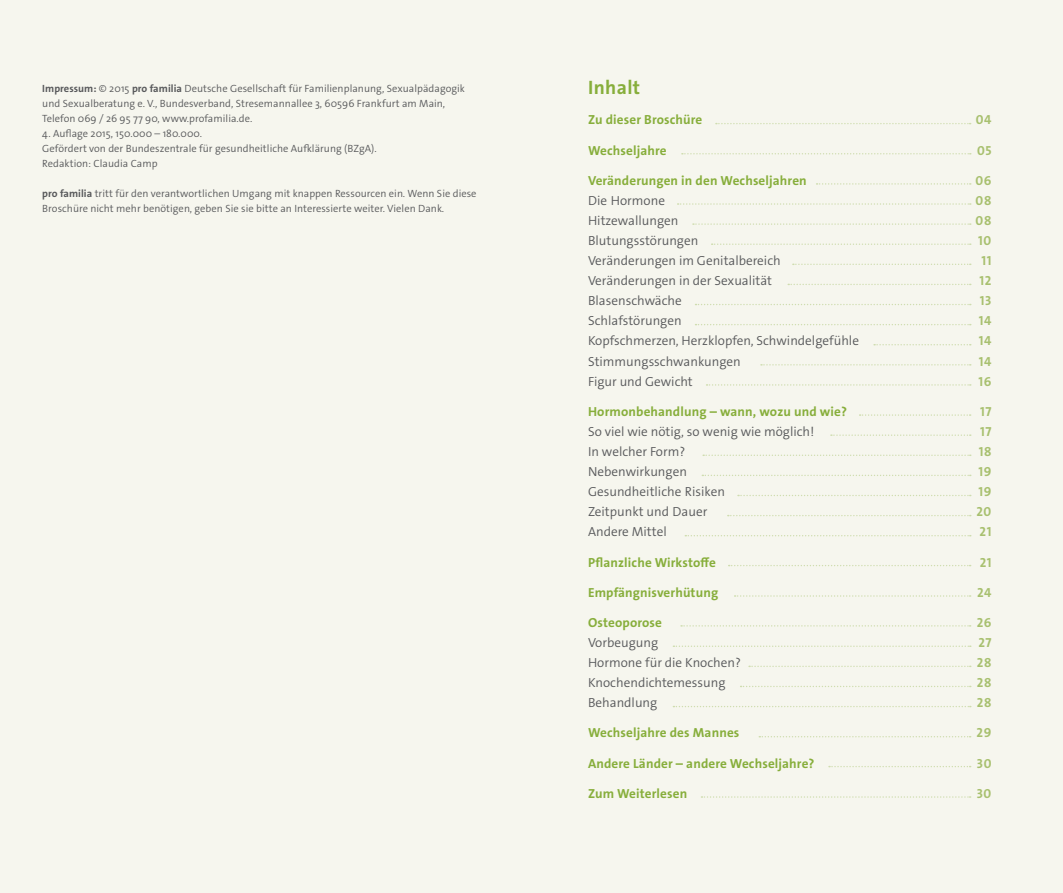
<style>
.page{position:relative;width:1063px;height:893px;background:#f6f6ee}
.page>*{position:absolute;margin:0;border:0;box-sizing:border-box;transform-origin:0 0}
.t1{font:700 19.5px "The Sans Os F";color:#87ae3b}
.t2{font:13.2px "The Sans LP4 Se Lig";color:#58595b}
.t3{font:700 13.2px "The Sans Os F";letter-spacing:.01em;color:#87ae3b}
.t4{font:700 13.2px "The Sans Os F";letter-spacing:.05em;color:#a8c06f}
.t5{font:10.5px/15px "The Sans LP4 Se Lig";letter-spacing:.005em;color:#58595b}
.s1{font-family:"The Sans Os F";font-weight:700}
</style>
<div class="page">
<svg style="left:716px;top:123px;width:255px;height:1px"></svg>
<svg style="left:682px;top:153px;width:289px;height:2px"></svg>
<svg style="left:817px;top:183px;width:154px;height:2px"></svg>
<svg style="left:678px;top:203px;width:293px;height:2px"></svg>
<svg style="left:693px;top:223px;width:278px;height:2px"></svg>
<svg style="left:712px;top:243px;width:259px;height:2px"></svg>
<svg style="left:793px;top:264px;width:178px;height:1px"></svg>
<svg style="left:788px;top:284px;width:183px;height:1px"></svg>
<svg style="left:696px;top:304px;width:275px;height:1px"></svg>
<svg style="left:696px;top:324px;width:275px;height:1px"></svg>
<svg style="left:874px;top:344px;width:97px;height:1px"></svg>
<svg style="left:761px;top:364px;width:210px;height:2px"></svg>
<svg style="left:707px;top:384px;width:264px;height:2px"></svg>
<svg style="left:860px;top:414px;width:111px;height:2px"></svg>
<svg style="left:831px;top:434px;width:140px;height:2px"></svg>
<svg style="left:703px;top:454px;width:268px;height:2px"></svg>
<svg style="left:702px;top:475px;width:269px;height:1px"></svg>
<svg style="left:738px;top:495px;width:233px;height:1px"></svg>
<svg style="left:728px;top:515px;width:243px;height:1px"></svg>
<svg style="left:685px;top:535px;width:286px;height:1px"></svg>
<svg style="left:729px;top:565px;width:242px;height:1px"></svg>
<svg style="left:735px;top:595px;width:236px;height:2px"></svg>
<svg style="left:681px;top:625px;width:290px;height:2px"></svg>
<svg style="left:673px;top:645px;width:298px;height:2px"></svg>
<svg style="left:749px;top:666px;width:222px;height:1px"></svg>
<svg style="left:741px;top:686px;width:230px;height:1px"></svg>
<svg style="left:673px;top:706px;width:298px;height:1px"></svg>
<svg style="left:759px;top:736px;width:212px;height:1px"></svg>
<svg style="left:829px;top:766px;width:142px;height:1px"></svg>
<svg style="left:701px;top:796px;width:270px;height:2px"></svg>
<p class="t5" style="left:42px;top:81px;width:424px"><span class="s1">Impressum:</span> © 2015 <span class="s1">pro familia</span> Deutsche Gesellschaft für Familienplanung, Sexualpädagogik und Sexualberatung e. V., Bundesverband, Stresemannallee 3, 60596 Frankfurt am Main,<br>Telefon 069 / 26 95 77 90, www.profamilia.de.</p>
<p class="t5" style="left:42px;top:126px;width:336px">4. Auflage 2015, 150.000 – 180.000.<br>Gefördert von der Bundeszentrale für gesundheitliche Aufklärung (BZgA).<br>Redaktion: Claudia Camp</p>
<p class="t5" style="left:42px;top:186px;width:436px"><span class="s1">pro familia</span> tritt für den verantwortlichen Umgang mit knappen Ressourcen ein. Wenn Sie diese<br>Broschüre nicht mehr benötigen, geben Sie sie bitte an Interessierte weiter. Vielen Dank.</p>
<h1 class="t1" style="left:588px;top:78px;width:54px">Inhalt</h1>
<p class="t3" style="left:588px;top:113px;width:116px">Zu dieser Broschüre</p>
<p class="t4" style="left:976px;top:113px;width:17px">04</p>
<p class="t3" style="left:588px;top:143px;width:80px">Wechseljahre</p>
<p class="t4" style="left:977px;top:143px;width:16px">05</p>
<p class="t3" style="left:588px;top:173px;width:220px">Veränderungen in den Wechseljahren</p>
<p class="t4" style="left:975px;top:173px;width:18px">06</p>
<p class="t2" style="left:588px;top:194px;width:79px">Die Hormone</p>
<p class="t4" style="left:976px;top:194px;width:17px">08</p>
<p class="t2" style="left:588px;top:214px;width:92px">Hitzewallungen</p>
<p class="t4" style="left:976px;top:214px;width:17px">08</p>
<p class="t2" style="left:588px;top:234px;width:112px">Blutungsstörungen</p>
<p class="t4" style="left:978px;top:234px;width:15px">10</p>
<p class="t2" style="left:588px;top:254px;width:194px">Veränderungen im Genitalbereich</p>
<p class="t4" style="left:981px;top:254px;width:12px">11</p>
<p class="t2" style="left:588px;top:274px;width:186px">Veränderungen in der Sexualität</p>
<p class="t4" style="left:980px;top:274px;width:13px">12</p>
<p class="t2" style="left:588px;top:294px;width:95px">Blasenschwäche</p>
<p class="t4" style="left:980px;top:294px;width:13px">13</p>
<p class="t2" style="left:588px;top:314px;width:95px">Schlafstörungen</p>
<p class="t4" style="left:979px;top:314px;width:14px">14</p>
<p class="t2" style="left:588px;top:335px;width:272px">Kopfschmerzen, Herzklopfen, Schwindelgefühle</p>
<p class="t4" style="left:979px;top:334px;width:14px">14</p>
<p class="t2" style="left:588px;top:355px;width:154px">Stimmungsschwankungen</p>
<p class="t4" style="left:979px;top:354px;width:14px">14</p>
<p class="t2" style="left:588px;top:375px;width:106px">Figur und Gewicht</p>
<p class="t4" style="left:979px;top:374px;width:15px">16</p>
<p class="t3" style="left:588px;top:405px;width:261px">Hormonbehandlung – wann, wozu und wie?</p>
<p class="t4" style="left:980px;top:405px;width:13px">17</p>
<p class="t2" style="left:588px;top:425px;width:228px">So viel wie nötig, so wenig wie möglich!</p>
<p class="t4" style="left:980px;top:425px;width:13px">17</p>
<p class="t2" style="left:588px;top:445px;width:99px">In welcher Form?</p>
<p class="t4" style="left:979px;top:445px;width:14px">18</p>
<p class="t2" style="left:588px;top:465px;width:100px">Nebenwirkungen</p>
<p class="t4" style="left:978px;top:465px;width:15px">19</p>
<p class="t2" style="left:588px;top:485px;width:139px">Gesundheitliche Risiken</p>
<p class="t4" style="left:978px;top:485px;width:15px">19</p>
<p class="t2" style="left:588px;top:505px;width:121px">Zeitpunkt und Dauer</p>
<p class="t4" style="left:976px;top:505px;width:17px">20</p>
<p class="t2" style="left:588px;top:525px;width:80px">Andere Mittel</p>
<p class="t4" style="left:980px;top:525px;width:13px">21</p>
<p class="t3" style="left:588px;top:555px;width:129px">Pflanzliche Wirkstoffe</p>
<p class="t4" style="left:980px;top:555px;width:13px">21</p>
<p class="t3" style="left:588px;top:585px;width:132px">Empfängnisverhütung</p>
<p class="t4" style="left:977px;top:585px;width:16px">24</p>
<p class="t3" style="left:588px;top:616px;width:75px">Osteoporose</p>
<p class="t4" style="left:977px;top:616px;width:16px">26</p>
<p class="t2" style="left:588px;top:636px;width:72px">Vorbeugung</p>
<p class="t4" style="left:978px;top:636px;width:15px">27</p>
<p class="t2" style="left:588px;top:656px;width:154px">Hormone für die Knochen?</p>
<p class="t4" style="left:977px;top:656px;width:16px">28</p>
<p class="t2" style="left:588px;top:676px;width:139px">Knochendichtemessung</p>
<p class="t4" style="left:977px;top:676px;width:16px">28</p>
<p class="t2" style="left:588px;top:696px;width:71px">Behandlung</p>
<p class="t4" style="left:977px;top:696px;width:16px">28</p>
<p class="t3" style="left:588px;top:726px;width:153px">Wechseljahre des Mannes</p>
<p class="t4" style="left:977px;top:726px;width:16px">29</p>
<p class="t3" style="left:588px;top:756px;width:228px">andere Länder – andere Wechseljahre?</p>
<p class="t4" style="left:977px;top:756px;width:16px">30</p>
<p class="t3" style="left:588px;top:786px;width:101px">Zum Weiterlesen</p>
<p class="t4" style="left:977px;top:786px;width:16px">30</p>
</div>
